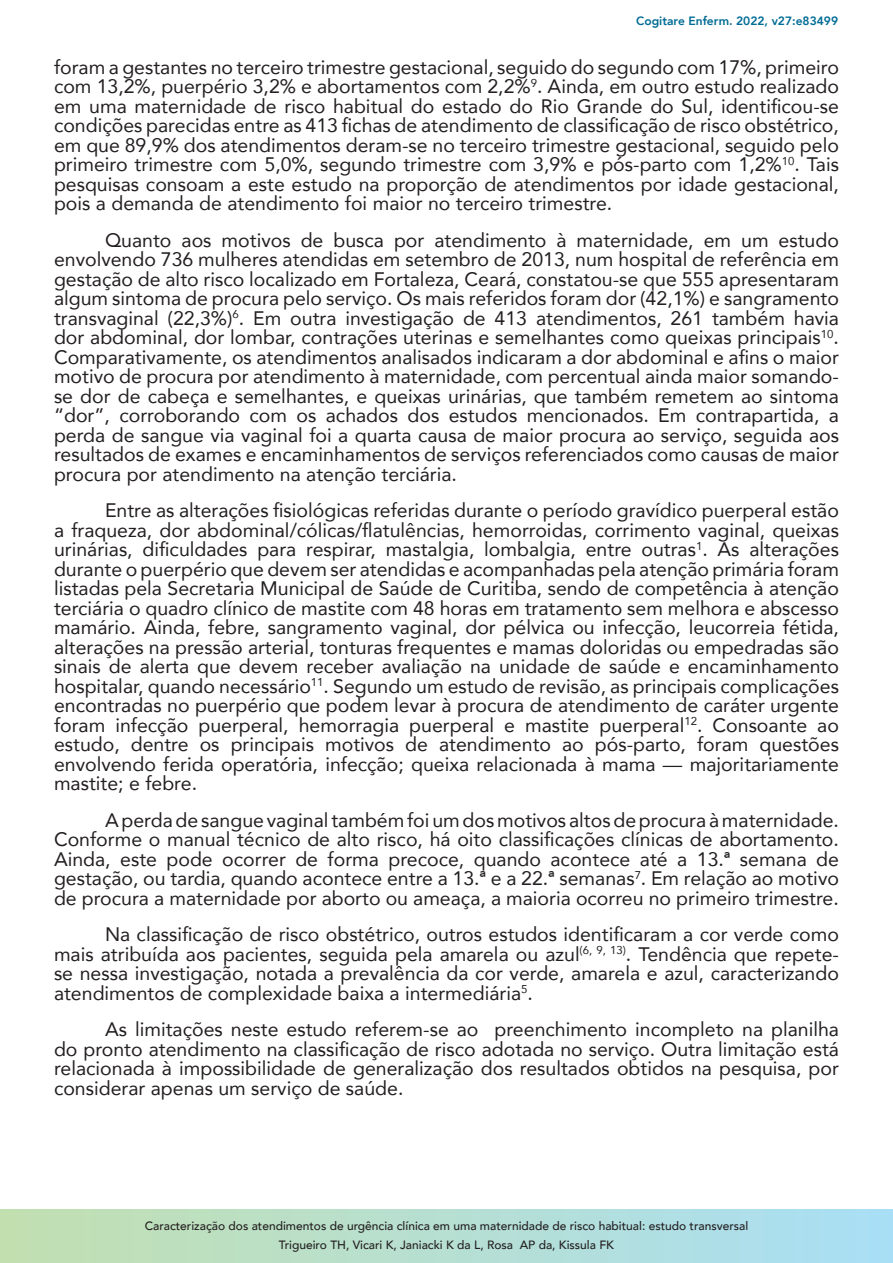
<style>
.page{position:relative;width:893px;height:1263px;background:#fff}
.page>*{position:absolute;margin:0;border:0;box-sizing:border-box;transform-origin:0 0}
.TEXTO{font:19.5px/19.5px "Avenir";color:#231f20;text-align:justify}
.t1{font:500 12px/18.6px "Avenir";color:#231f20;text-align:center}
.t2{font:800 12px "Avenir";color:#006c95}
</style>
<div class="page">
<svg style="left:0;top:1209px;width:893px;height:54px;background:#b6dfd2"></svg>
<p class="t2" style="left:636px;top:10px;width:203px">Cogitare Enferm. 2022, v27:e83499</p>
<p class="TEXTO" style="left:54px;top:56px;width:786px">foram a gestantes no terceiro trimestre gestacional, seguido do segundo com 17%, primeiro com 13,2%, puerpério 3,2% e abortamentos com 2,2%<sup>9</sup>. Ainda, em outro estudo realizado em uma maternidade de risco habitual do estado do Rio Grande do Sul, identificou-se condições parecidas entre as 413 fichas de atendimento de classificação de risco obstétrico, em que 89,9% dos atendimentos deram-se no terceiro trimestre gestacional, seguido pelo primeiro trimestre com 5,0%, segundo trimestre com 3,9% e pós-parto com 1,2%<sup>10</sup>. Tais pesquisas consoam a este estudo na proporção de atendimentos por idade gestacional, pois a demanda de atendimento foi maior no terceiro trimestre.</p>
<p class="TEXTO" style="left:54px;top:229px;width:787px;text-indent:51px">Quanto aos motivos de busca por atendimento à maternidade, em um estudo envolvendo 736 mulheres atendidas em setembro de 2013, num hospital de referência em gestação de alto risco localizado em Fortaleza, Ceará, constatou-se que 555 apresentaram algum sintoma de procura pelo serviço. Os mais referidos foram dor (42,1%) e sangramento transvaginal (22,3%)<sup>6</sup>. Em outra investigação de 413 atendimentos, 261 também havia dor abdominal, dor lombar, contrações uterinas e semelhantes como queixas principais<sup>10</sup>.<br>Comparativamente, os atendimentos analisados indicaram a dor abdominal e afins o maior motivo de procura por atendimento à maternidade, com percentual ainda maior somando&shy;se dor de cabeça e semelhantes, e queixas urinárias, que também remetem ao sintoma “dor”, corroborando com os achados dos estudos mencionados. Em contrapartida, a perda de sangue via vaginal foi a quarta causa de maior procura ao serviço, seguida aos resultados de exames e encaminhamentos de serviços referenciados como causas de maior procura por atendimento na atenção terciária.</p>
<p class="TEXTO" style="left:54px;top:500px;width:786px;text-indent:51px">Entre as alterações fisiológicas referidas durante o período gravídico puerperal estão a fraqueza, dor abdominal/cólicas/flatulências, hemorroidas, corrimento vaginal, queixas urinárias, dificuldades para respirar, mastalgia, lombalgia, entre outras<sup>1</sup>. As alterações durante o puerpério que devem ser atendidas e acompanhadas pela atenção primária foram listadas pela Secretaria Municipal de Saúde de Curitiba, sendo de competência à atenção terciária o quadro clínico de mastite com 48 horas em tratamento sem melhora e abscesso mamário. Ainda, febre, sangramento vaginal, dor pélvica ou infecção, leucorreia fétida, alterações na pressão arterial, tonturas frequentes e mamas doloridas ou empedradas são sinais de alerta que devem receber avaliação na unidade de saúde e encaminhamento hospitalar, quando necessário<sup>11</sup>. Segundo um estudo de revisão, as principais complicações encontradas no puerpério que podem levar à procura de atendimento de caráter urgente foram infecção puerperal, hemorragia puerperal e mastite puerperal<sup>12</sup>. Consoante ao estudo, dentre os principais motivos de atendimento ao pós-parto, foram questões envolvendo ferida operatória, infecção; queixa relacionada à mama — majoritariamente mastite; e febre.</p>
<p class="TEXTO" style="left:54px;top:809px;width:786px;text-indent:51px">A perda de sangue vaginal também foi um dos motivos altos de procura à maternidade.<br>Conforme o manual técnico de alto risco, há oito classificações clínicas de abortamento.<br>Ainda, este pode ocorrer de forma precoce, quando acontece até a 13.ª semana de gestação, ou tardia, quando acontece entre a 13.ª e a 22.ª semanas<sup>7</sup>. Em relação ao motivo de procura a maternidade por aborto ou ameaça, a maioria ocorreu no primeiro trimestre.</p>
<p class="TEXTO" style="left:54px;top:924px;width:786px;text-indent:51px">Na classificação de risco obstétrico, outros estudos identificaram a cor verde como mais atribuída aos pacientes, seguida pela amarela ou azul<sup>(6,</sup> <sup>9,</sup> <sup>13)</sup>. Tendência que repete&shy;se nessa investigação, notada a prevalência da cor verde, amarela e azul, caracterizando atendimentos de complexidade baixa a intermediária<sup>5</sup>.</p>
<p class="TEXTO" style="left:54px;top:1019px;width:786px;text-indent:51px">As limitações neste estudo referem-se ao preenchimento incompleto na planilha do pronto atendimento na classificação de risco adotada no serviço. Outra limitação está relacionada à impossibilidade de generalização dos resultados obtidos na pesquisa, por considerar apenas um serviço de saúde.</p>
<p class="t1" style="left:145px;top:1216px;width:605px">Caracterização dos atendimentos de urgência clínica em uma maternidade de risco habitual: estudo transversal<br>Trigueiro TH, Vicari K, Janiacki K da L, Rosa AP da, Kissula FK</p>
</div>
